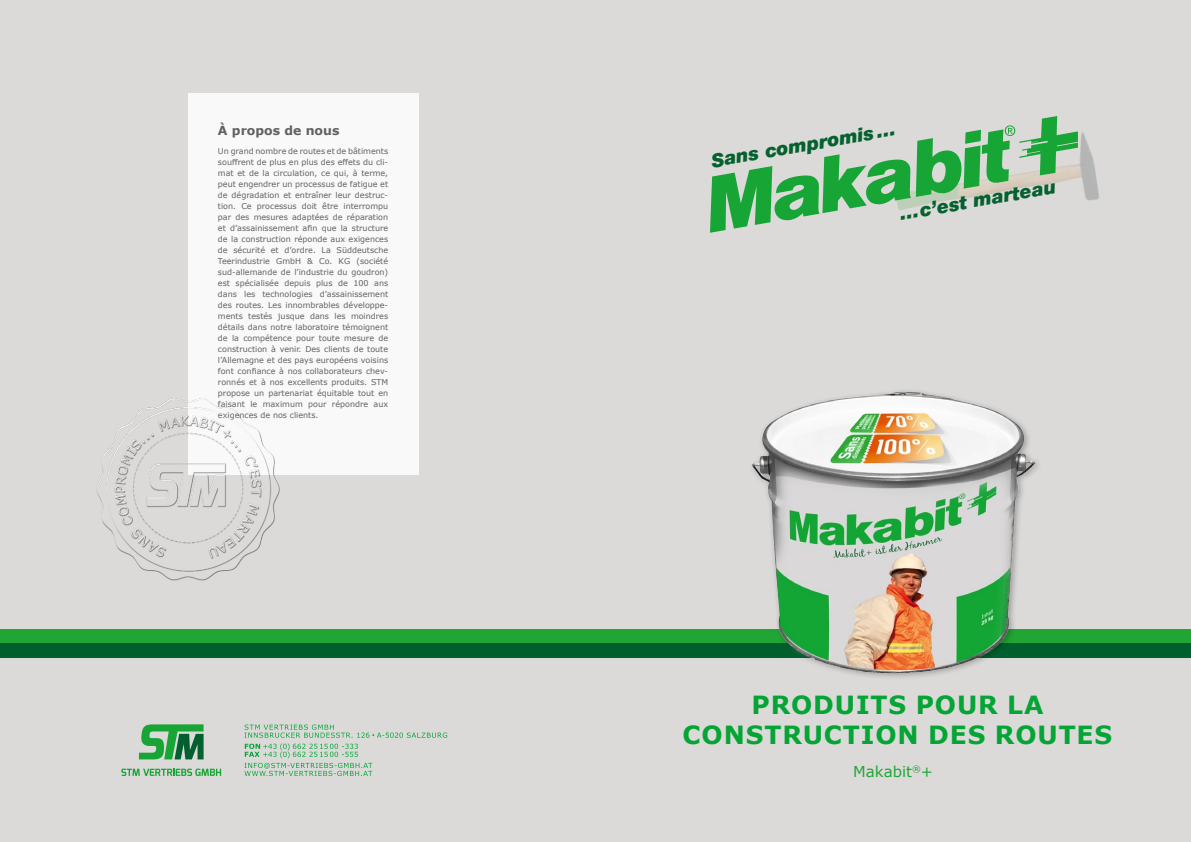
<style>
.page{position:relative;width:1191px;height:842px;background:#dbdad9}
.page>*{position:absolute;margin:0;border:0;box-sizing:border-box;transform-origin:0 0}
.t1{font:700 25px/30px "Verdana";letter-spacing:.035em;color:#05a535;text-align:center}
.t2{font:italic 900 19.2px "Helvetica Neue";color:#05612d}
.t3{font:15px "Verdana";color:#21a635}
.t4{font:700 12.5px "Verdana";color:#626261}
.t5{font:8px/11px "Verdana";color:#626261;text-align:justify}
</style>
<div class="page">
<img style="left:1078px;top:132px;width:21px;height:68px">
<svg style="left:710px;top:116px;width:368px;height:117px"></svg>
<div style="left:0;top:629px;width:1191px;height:15px;background:#21a635"></div>
<div style="left:0;top:643px;width:1191px;height:15px;background:#00602d"></div>
<div style="left:748px;top:388px;width:295px;height:293px;background:#000;opacity:.3"></div>
<img style="left:750px;top:388px;width:287px;height:293px">
<div style="left:188px;top:94px;width:230px;height:381px;background:#fff"></div>
<img style="left:96px;top:398px;width:184px;height:183px">
<svg style="left:244px;top:724px;width:203px;height:52px"></svg>
<svg style="left:139px;top:724px;width:65px;height:35px"></svg>
<svg style="left:121px;top:768px;width:100px;height:8px"></svg>
<h3 class="t4" style="left:218px;top:122px;width:123px">À PROPOS DE NOUS</h3>
<p class="t5" style="left:218px;top:146px;width:172px">Un grand nombre de routes et de bâtiments souffrent de plus en plus des effets du cli&shy;mat et de la circulation, ce qui, à terme, peut engendrer un processus de fatigue et de dégradation et entraîner leur destruc&shy;tion. Ce processus doit être interrompu par des mesures adaptées de réparation et d’assainissement afin que la structure de la construction réponde aux exigences de sécurité et d’ordre. La Süddeutsche Teerindustrie GmbH &amp; Co. KG (société sud-allemande de l’industrie du goudron) est spécialisée depuis plus de 100 ans dans les technologies d’assainissement des routes. Les innombrables développe&shy;ments testés jusque dans les moindres détails dans notre laboratoire témoignent de la compétence pour toute mesure de construction à venir. Des clients de toute l’Allemagne et des pays européens voisins font confiance à nos collaborateurs chev&shy;ronnés et à nos excellents produits. STM propose un partenariat équitable tout en faisant le maximum pour répondre aux exigences de nos clients.</p>
<h2 class="t2" style="left:709px;top:149px;width:188px;rotate:-10deg">Sans compromis…</h2>
<h2 class="t2" style="left:898px;top:202px;width:160px;rotate:-10deg">…c’est marteau</h2>
<h1 class="t1" style="left:682px;top:690px;width:431px">PRODUITS POUR LA<br>CONSTRUCTION DES ROUTES</h1>
<h3 class="t3" style="left:853px;top:761px;width:81px">Makabit<sup>®</sup>+</h3>
</div>
